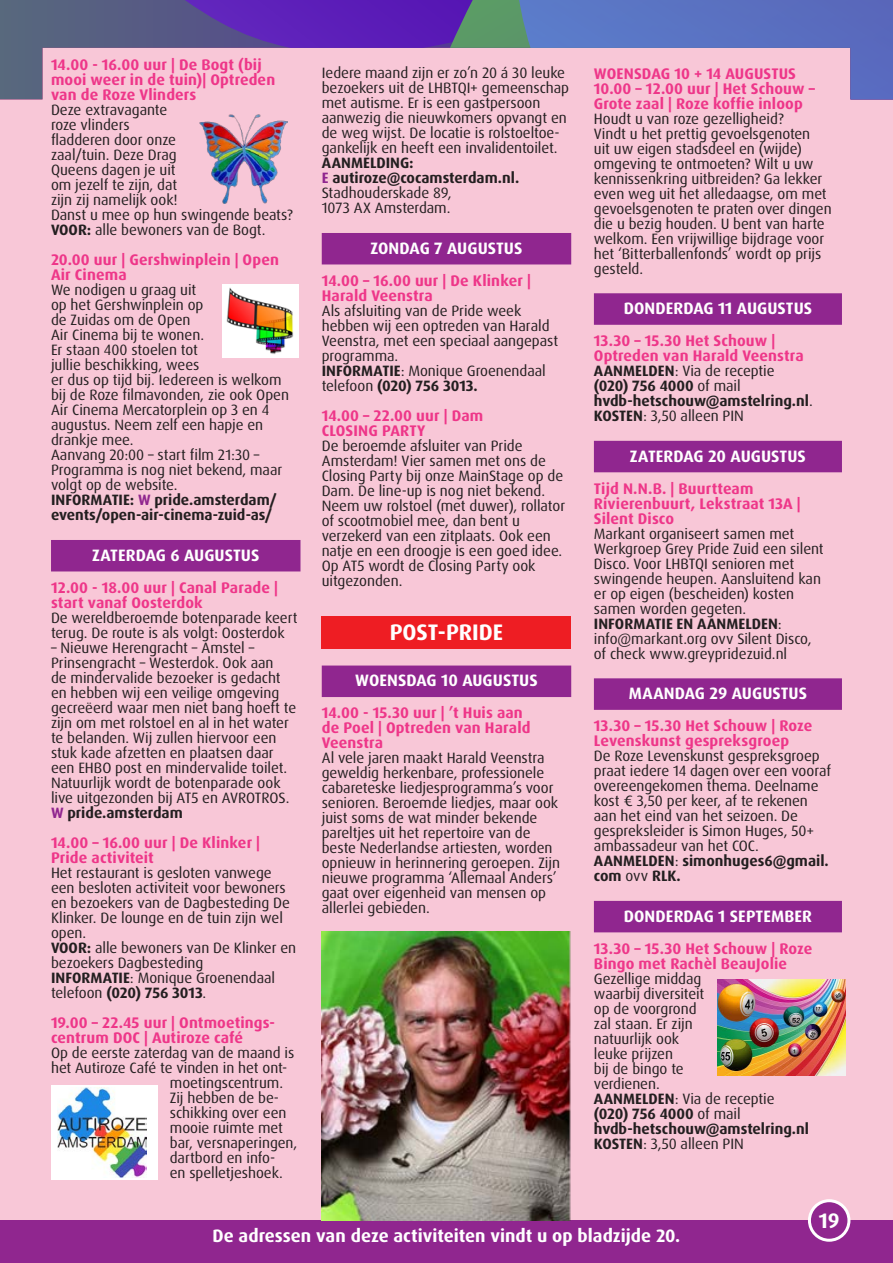
<style>
.page{position:relative;width:893px;height:1263px;background:#f8c7d7}
.page>*{position:absolute;margin:0;border:0;box-sizing:border-box;transform-origin:0 0}
.t1{font:700 22.5px "Dax Pro";color:#fff}
.t2{font:700 21px "Dax Pro";color:#fff}
.t3{font:700 18px "Dax Pro";color:#fff}
.t4{font:700 16.5px "Dax Pro";color:#fff}
.t5{font:700 15.3px/15px "Dax Pro";letter-spacing:.005em;color:#ee3689}
.t6{font:15px/15px "Dax Pro";letter-spacing:-.005em;color:#231f20}
.t7{font:700 15px/15px "Dax Pro";color:#231f20}
.s1{font-weight:700}
.s2{font-weight:700;color:#90268f}
.s3{color:#90268f}
.s4{font-weight:400}
</style>
<div class="page">
<svg style="left:0;top:0;width:893px;height:99px"></svg>
<div style="left:51px;top:540px;width:249px;height:31px;background:#90268f"></div>
<div style="left:594px;top:293px;width:248px;height:32px;background:#90268f"></div>
<div style="left:594px;top:441px;width:248px;height:31px;background:#90268f"></div>
<div style="left:594px;top:678px;width:248px;height:32px;background:#90268f"></div>
<div style="left:594px;top:901px;width:248px;height:31px;background:#90268f"></div>
<div style="left:322px;top:233px;width:249px;height:31px;background:#90268f"></div>
<div style="left:322px;top:665px;width:249px;height:32px;background:#90268f"></div>
<div style="left:322px;top:616px;width:249px;height:32px;background:#ee1d23"></div>
<div style="left:0;top:1220px;width:893px;height:43px;background:#90268f"></div>
<div style="left:809px;top:1201px;width:40px;height:39px;background:#90268f;border-radius:50%"></div>
<div style="left:808px;top:1199px;width:42px;height:43px;border:3px solid #fff;border-radius:50%"></div>
<div style="left:51px;top:1085px;width:106px;height:95px;background:#fff"></div>
<img style="left:58px;top:1088px;width:89px;height:89px">
<img style="left:322px;top:931px;width:249px;height:289px">
<img style="left:717px;top:979px;width:128px;height:97px">
<div style="left:223px;top:284px;width:76px;height:73px;background:#fff"></div>
<img style="left:226px;top:288px;width:68px;height:66px">
<img style="left:199px;top:114px;width:88px;height:89px">
<p class="t5" style="left:51px;top:58px;width:226px">14.00 - 16.00 uur | De Bogt (bij mooi weer in de tuin)| Optreden van de Roze Vlinders</p>
<p class="t6" style="left:51px;top:103px;width:243px">Deze extravagante<br>roze vlinders<br>fladderen door onze<br>zaal/tuin. Deze Drag<br>Queens dagen je uit<br>om jezelf te zijn, dat<br>zijn zij namelijk ook!<br>Danst u mee op hun swingende beats?<br><span class="s1">VOOR:</span> alle bewoners van de Bogt.</p>
<p class="t5" style="left:51px;top:253px;width:229px">20.00 uur | Gershwinplein | Open<br>Air Cinema</p>
<p class="t6" style="left:51px;top:283px;width:240px">We nodigen u graag uit<br>op het Gershwinplein op<br>de Zuidas om de Open<br>Air Cinema bij te wonen.<br>Er staan 400 stoelen tot<br>jullie beschikking, wees<br>er dus op tijd bij. Iedereen is welkom bij de Roze filmavonden, zie ook Open<br>Air Cinema Mercatorplein op 3 en 4 augustus. Neem zelf een hapje en drankje mee.<br>Aanvang 20:00 – start film 21:30 –<br>Programma is nog niet bekend, maar volgt op de website.<br><span class="s1">INFORMATIE:</span> <span class="s2">W</span> <span class="s1">pride.amsterdam/ events/open-air-cinema-zuid-as/</span></p>
<p class="t4" style="left:92px;top:544px;width:169px">ZATERDAG 6 AUGUSTUS</p>
<p class="t5" style="left:51px;top:580px;width:228px">12.00 - 18.00 uur | Canal Parade | start vanaf Oosterdok</p>
<p class="t6" style="left:51px;top:610px;width:248px">De wereldberoemde botenparade keert terug. De route is als volgt: Oosterdok</p>
<p class="t6" style="left:51px;top:640px;width:247px">– Nieuwe Herengracht – Amstel – Prinsengracht – Westerdok. Ook aan<br>de mindervalide bezoeker is gedacht en hebben wij een veilige omgeving gecreëerd waar men niet bang hoeft te zijn om met rolstoel en al in het water te belanden. Wij zullen hiervoor een stuk kade afzetten en plaatsen daar een EHBO post en mindervalide toilet.<br>Natuurlijk wordt de botenparade ook live uitgezonden bij AT5 en AVROTROS.<br><span class="s2">W</span> <span class="s1">pride.amsterdam</span></p>
<p class="t5" style="left:51px;top:835px;width:211px">14.00 – 16.00 uur | De Klinker |<br>Pride activiteit</p>
<p class="t6" style="left:51px;top:865px;width:247px">Het restaurant is gesloten vanwege een besloten activiteit voor bewoners en bezoekers van de Dagbesteding De<br>Klinker. De lounge en de tuin zijn wel open.<br><span class="s1">VOOR:</span> alle bewoners van De Klinker en bezoekers Dagbesteding<br><span class="s1">INFORMATIE</span>: Monique Groenendaal telefoon <span class="s1">(020) 756 3013</span>.</p>
<p class="t5" style="left:51px;top:1015px;width:226px">19.00 – 22.45 uur | Ontmoetings&shy;centrum DOC | Autiroze café</p>
<p class="t6" style="left:51px;top:1045px;width:245px">Op de eerste zaterdag van de maand is</p>
<p class="t6" style="left:51px;top:1060px;width:238px">het Autiroze Café te vinden in het ont-</p>
<p class="t6" style="left:170px;top:1075px;width:115px">moetingscentrum.</p>
<p class="t6" style="left:170px;top:1090px;width:111px">Zij hebben de be-</p>
<p class="t6" style="left:170px;top:1105px;width:118px">schikking over een</p>
<p class="t6" style="left:170px;top:1120px;width:115px">mooie ruimte met</p>
<p class="t6" style="left:170px;top:1135px;width:129px">bar, versnaperingen,</p>
<p class="t6" style="left:170px;top:1150px;width:105px">dartbord en info-</p>
<p class="t6" style="left:170px;top:1165px;width:115px">en spelletjeshoek.</p>
<p class="t6" style="left:322px;top:66px;width:249px">Iedere maand zijn er zo’n 20 á 30 leuke bezoekers uit de LHBTQI+ gemeenschap met autisme. Er is een gastpersoon aanwezig die nieuwkomers opvangt en de weg wijst. De locatie is rolstoeltoe&shy;gankelijk en heeft een invalidentoilet.</p>
<p class="t7" style="left:322px;top:156px;width:199px">AANMELDING:<br><span class="s3">E</span> autiroze@cocamsterdam.nl.<br><span class="s4">Stadhouderskade 89,<br>1073 AX Amsterdam.</span></p>
<p class="t4" style="left:371px;top:237px;width:153px">ZONDAG 7 AUGUSTUS</p>
<p class="t5" style="left:322px;top:273px;width:211px">14.00 – 16.00 uur | De Klinker |<br>Harald Veenstra</p>
<p class="t6" style="left:322px;top:303px;width:238px">Als afsluiting van de Pride week hebben wij een optreden van Harald<br>Veenstra, met een speciaal aangepast programma.<br><span class="s1">INFORMATIE</span>: Monique Groenendaal telefoon <span class="s1">(020) 756 3013.</span></p>
<p class="t5" style="left:322px;top:408px;width:163px">14.00 – 22.00 uur | Dam<br>CLOSING PARTY</p>
<p class="t6" style="left:322px;top:438px;width:245px">De beroemde afsluiter van Pride<br>Amsterdam! Vier samen met ons de<br>Closing Party bij onze MainStage op de<br>Dam. De line-up is nog niet bekend.<br>Neem uw rolstoel (met duwer), rollator of scootmobiel mee, dan bent u verzekerd van een zitplaats. Ook een natje en een droogje is een goed idee.<br>Op AT5 wordt de Closing Party ook uitgezonden.</p>
<h1 class="t1" style="left:390px;top:617px;width:115px">POST-PRIDE</h1>
<p class="t4" style="left:355px;top:670px;width:184px">WOENSDAG 10 AUGUSTUS</p>
<p class="t5" style="left:322px;top:706px;width:210px">14.00 - 15.30 uur | ’t Huis aan de Poel | Optreden van Harald<br>Veenstra</p>
<p class="t6" style="left:322px;top:751px;width:240px">Al vele jaren maakt Harald Veenstra geweldig herkenbare, professionele cabareteske liedjesprogramma’s voor senioren. Beroemde liedjes, maar ook juist soms de wat minder bekende pareltjes uit het repertoire van de beste Nederlandse artiesten, worden opnieuw in herinnering geroepen. Zijn nieuwe programma ‘Allemaal Anders’ gaat over eigenheid van mensen op allerlei gebieden.</p>
<p class="t5" style="left:594px;top:66px;width:223px">WOENSDAG 10 + 14 AUGUSTUS<br>10.00 – 12.00 uur | Het Schouw –<br>Grote zaal | Roze koffie inloop</p>
<p class="t6" style="left:594px;top:111px;width:239px">Houdt u van roze gezelligheid?<br>Vindt u het prettig gevoelsgenoten<br>uit uw eigen stadsdeel en (wijde) omgeving te ontmoeten? Wilt u uw kennissenkring uitbreiden? Ga lekker even weg uit het alledaagse, om met gevoelsgenoten te praten over dingen die u bezig houden. U bent van harte welkom. Een vrijwillige bijdrage voor het ‘Bitterballenfonds’ wordt op prijs gesteld.</p>
<p class="t4" style="left:624px;top:298px;width:190px">DONDERDAG 11 AUGUSTUS</p>
<p class="t5" style="left:594px;top:333px;width:211px">13.30 – 15.30 Het Schouw |<br>Optreden van Harald Veenstra</p>
<p class="t7" style="left:594px;top:364px;width:220px">AANMELDEN<span class="s4">: Via de receptie </span>(020) 756 4000 <span class="s4">of mail </span>hvdb-hetschouw@amstelring.nl<span class="s4">.<br></span>KOSTEN<span class="s4">: 3,50 alleen PIN</span></p>
<p class="t4" style="left:630px;top:445px;width:177px">ZATERDAG 20 AUGUSTUS</p>
<p class="t5" style="left:594px;top:481px;width:208px">Tijd N.N.B. | Buurtteam<br>Rivierenbuurt, Lekstraat 13A |<br>Silent Disco</p>
<p class="t6" style="left:594px;top:526px;width:231px">Markant organiseert samen met<br>Werkgroep Grey Pride Zuid een silent<br>Disco. Voor LHBTQI senioren met swingende heupen. Aansluitend kan er op eigen (bescheiden) kosten samen worden gegeten.<br><span class="s1">INFORMATIE EN AANMELDEN</span>: info@markant.org ovv Silent Disco, of check www.greypridezuid.nl</p>
<p class="t4" style="left:629px;top:683px;width:180px">MAANDAG 29 AUGUSTUS</p>
<p class="t5" style="left:594px;top:718px;width:220px">13.30 – 15.30 Het Schouw | Roze<br>Levenskunst gespreksgroep</p>
<p class="t6" style="left:594px;top:749px;width:239px">De Roze Levenskunst gespreksgroep praat iedere 14 dagen over een vooraf overeengekomen thema. Deelname kost € 3,50 per keer, af te rekenen aan het eind van het seizoen. De gespreksleider is Simon Huges, 50+ ambassadeur van het COC.<br><span class="s1">AANMELDEN</span>: <span class="s1">simonhuges6@gmail. com</span> ovv <span class="s1">RLK.</span></p>
<p class="t4" style="left:624px;top:905px;width:190px">DONDERDAG 1 SEPTEMBER</p>
<p class="t5" style="left:594px;top:941px;width:220px">13.30 – 15.30 Het Schouw | Roze<br>Bingo met Rachèl BeauJolie</p>
<p class="t6" style="left:594px;top:971px;width:217px">Gezellige middag<br>waarbij diversiteit<br>op de voorgrond<br>zal staan. Er zijn<br>natuurlijk ook<br>leuke prijzen<br>bij de bingo te<br>verdienen.<br><span class="s1">AANMELDEN</span>: Via de receptie <span class="s1">(020) 756 4000</span> of mail <span class="s1">hvdb-hetschouw@amstelring.nl<br>KOSTEN</span>: 3,50 alleen PIN</p>
<p class="t3" style="left:213px;top:1224px;width:469px">De adressen van deze activiteiten vindt u op bladzijde 20.</p>
<h2 class="t2" style="left:819px;top:1207px;width:22px">19</h2>
</div>
